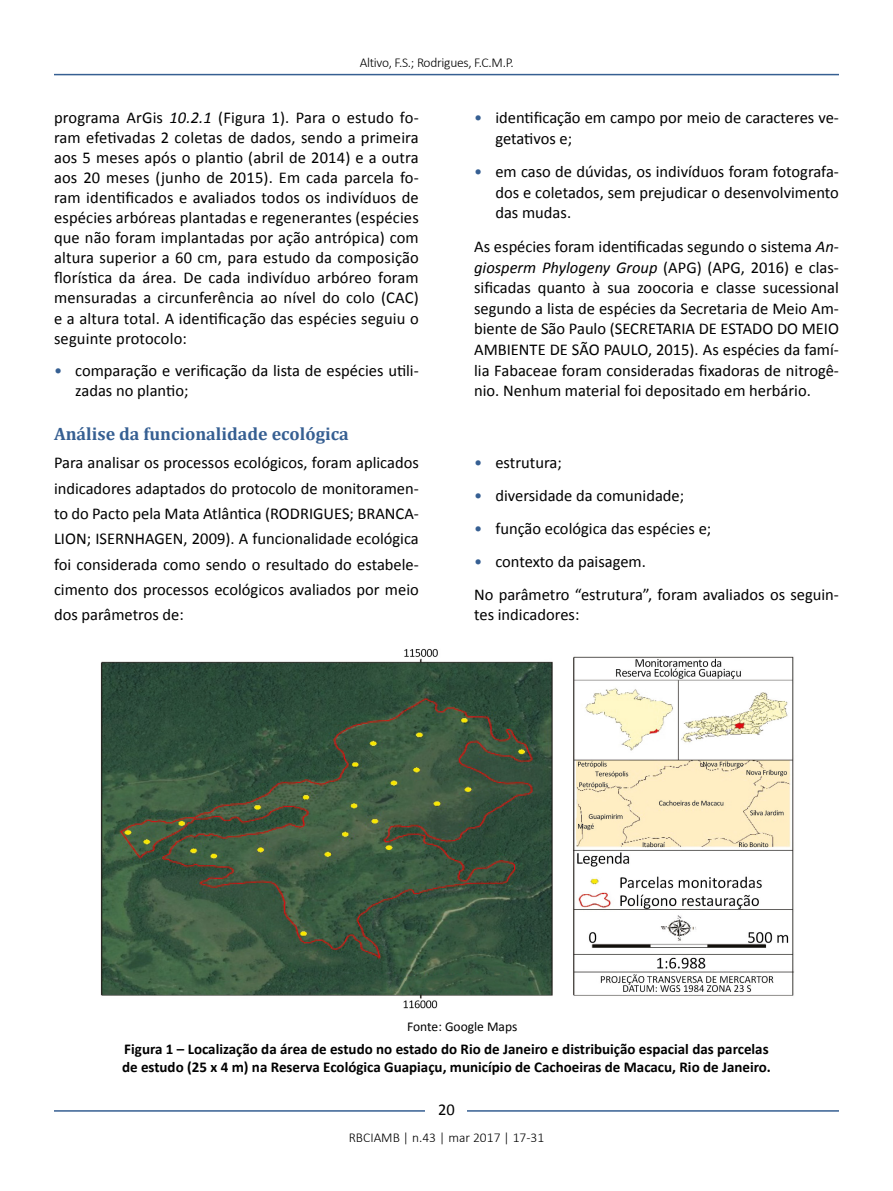
<style>
.page{position:relative;width:893px;height:1191px;background:#fff}
.page>*{position:absolute;margin:0;border:0;box-sizing:border-box;transform-origin:0 0}
.t1{font:700 18px "Cambria";color:#365f92}
.t2{font:16.5px/20.1px "Calibri";color:#000;text-align:justify}
.t3{font:700 15px/18px "Calibri";color:#000}
.t4{font:300 13.5px "Calibri";letter-spacing:-.02em;color:#000}
.t5{font:300 13.5px "Calibri";color:#000}
.t6{font:13.5px "Calibri";color:#000}
.s1{font-style:italic}
.s2{color:#365f92}
</style>
<div class="page">
<hr style="left:54px;top:74px;width:785px;height:1px;background:#365f92">
<hr style="left:54px;top:1110px;width:785px;height:1px;background:#365f92">
<div style="left:426px;top:1096px;width:41px;height:26px;background:#fff"></div>
<img style="left:100px;top:648px;width:694px;height:361px">
<p class="t4" style="left:360px;top:54px;width:156px">Altivo, F.S.; Rodrigues, F.C.M.P.</p>
<p class="t2" style="left:54px;top:107px;width:366px">programa ArGis <span class="s1">10.2.1</span> (Figura 1). Para o estudo fo&shy;ram efetivadas 2 coletas de dados, sendo a primeira aos 5 meses após o plantio (abril de 2014) e a outra aos 20 meses (junho de 2015). Em cada parcela fo&shy;ram identificados e avaliados todos os indivíduos de espécies arbóreas plantadas e regenerantes (espécies que não foram implantadas por ação antrópica) com altura superior a 60 cm, para estudo da composição florística da área. De cada indivíduo arbóreo foram mensuradas a circunferência ao nível do colo (CAC) e a altura total. A identificação das espécies seguiu o seguinte protocolo:</p>
<p class="t2" style="left:75px;top:361px;width:345px;text-indent:-21px"><span class="s2">•</span> comparação e verificação da lista de espécies utili&shy;zadas no plantio;</p>
<p class="t2" style="left:495px;top:107px;width:345px;line-height:20.7px;text-indent:-21px"><span class="s2">•</span> identificação em campo por meio de caracteres ve&shy;getativos e;</p>
<p class="t2" style="left:495px;top:161px;width:345px;line-height:20.7px;text-indent:-21px"><span class="s2">•</span> em caso de dúvidas, os indivíduos foram fotografa&shy;dos e coletados, sem prejudicar o desenvolvimento das mudas.</p>
<p class="t2" style="left:474px;top:236px;width:366px;line-height:20.7px">As espécies foram identificadas segundo o sistema <span class="s1">An&shy;giosperm Phylogeny Group</span> (APG) (APG, 2016) e clas&shy;sificadas quanto à sua zoocoria e classe sucessional segundo a lista de espécies da Secretaria de Meio Am&shy;biente de São Paulo (SECRETARIA DE ESTADO DO MEIO AMBIENTE DE SÃO PAULO, 2015). As espécies da famí&shy;lia Fabaceae foram consideradas fixadoras de nitrogê&shy;nio. Nenhum material foi depositado em herbário.</p>
<p class="t1" style="left:54px;top:421px;width:296px">Análise da funcionalidade ecológica</p>
<p class="t2" style="left:54px;top:450px;width:366px;line-height:25.3px">Para analisar os processos ecológicos, foram aplicados indicadores adaptados do protocolo de monitoramen&shy;to do Pacto pela Mata Atlântica (RODRIGUES; BRANCA-LION; ISERNHAGEN, 2009). A funcionalidade ecológica foi considerada como sendo o resultado do estabele&shy;cimento dos processos ecológicos avaliados por meio dos parâmetros de:</p>
<p class="t2" style="left:474px;top:453px;width:89px"><span class="s2">•</span> estrutura;</p>
<p class="t2" style="left:474px;top:485px;width:212px"><span class="s2">•</span> diversidade da comunidade;</p>
<p class="t2" style="left:474px;top:518px;width:239px"><span class="s2">•</span> função ecológica das espécies e;</p>
<p class="t2" style="left:474px;top:545px;width:366px;line-height:32.8px"><span class="s2">•</span> contexto da paisagem.<br>No parâmetro “estrutura”, foram avaliados os seguin-</p>
<p class="t2" style="left:474px;top:604px;width:107px">tes indicadores:</p>
<p class="t6" style="left:407px;top:1018px;width:112px">Fonte: Google Maps</p>
<p class="t3" style="left:122px;top:1039px;width:650px">Figura 1 – Localização da área de estudo no estado do Rio de Janeiro e distribuição espacial das parcelas de estudo (25 x 4 m) na Reserva Ecológica Guapiaçu, município de Cachoeiras de Macacu, Rio de Janeiro.</p>
<p class="t2" style="left:438px;top:1099px;width:18px">20</p>
<p class="t5" style="left:349px;top:1129px;width:197px">RBCIAMB | n.43 | mar 2017 | 17-31</p>
</div>
